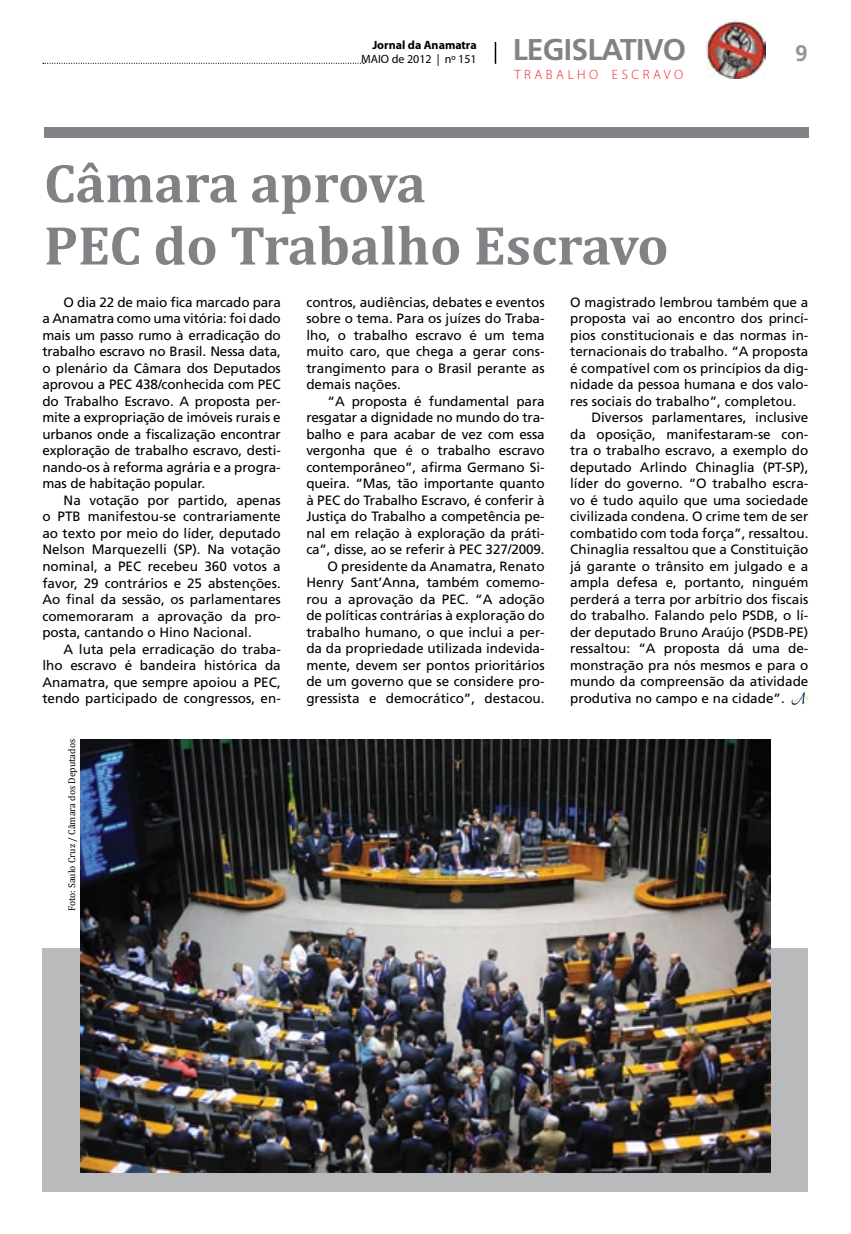
<style>
.page{position:relative;width:851px;height:1234px;background:#fff}
.page>*{position:absolute;margin:0;border:0;box-sizing:border-box;transform-origin:0 0}
.t1{font:700 55.35px/62.2px "Cambria";color:#808285}
.t2{font:700 30px "Frutiger";letter-spacing:-.025em;color:#808285}
.t3{font:700 22.5px "Frutiger";color:#939598}
.t4{font:13.5px/16.5px "Frutiger";color:#000;text-align:justify}
.t5{font:300 13.5px "Myriad Pro";letter-spacing:.26em;color:#ed1f24}
.t6{font:700 12px "Myriad Pro";color:#000}
.t7{font:12px "Myriad Pro";color:#000}
.t8{font:9.75px "Cambria";color:#000}
</style>
<div class="page">
<svg style="left:43px;top:63px;width:321px;height:1px"></svg>
<div style="left:43px;top:948px;width:765px;height:243px;background:#b8babc"></div>
<hr style="left:494px;top:42px;width:2px;height:22px;background:#000">
<img style="left:706px;top:20px;width:59px;height:59px">
<img style="left:81px;top:739px;width:689px;height:432px">
<svg style="left:791px;top:692px;width:17px;height:12px"></svg>
<div style="left:44px;top:128px;width:764px;height:10px;background:#808285"></div>
<p class="t6" style="left:372px;top:38px;width:106px">Jornal da Anamatra</p>
<p class="t7" style="left:361px;top:52px;width:117px">MAIO de 2012 | nº 151</p>
<h2 class="t2" style="left:512px;top:32px;width:175px">LEGISLATIVO</h2>
<h3 class="t3" style="left:795px;top:40px;width:14px">9</h3>
<p class="t5" style="left:514px;top:67px;width:170px">TRABALHO ESCRAVO</p>
<h1 class="t1" style="left:44px;top:150px;width:626px">Câmara aprova<br>PEC do Trabalho Escravo</h1>
<p class="t4" style="left:42px;top:294px;width:240px;text-indent:21px">O dia 22 de maio fica marcado para a Anamatra como uma vitória: foi dado mais um passo rumo à erradicação do trabalho escravo no Brasil. Nessa data, o plenário da Câmara dos Deputados aprovou a PEC 438/conhecida com PEC do Trabalho Escravo. A proposta per&shy;mite a expropriação de imóveis rurais e urbanos onde a fiscalização encontrar exploração de trabalho escravo, desti&shy;nando-os à reforma agrária e a progra&shy;mas de habitação popular.</p>
<p class="t4" style="left:42px;top:492px;width:240px;text-indent:21px">Na votação por partido, apenas o PTB manifestou-se contrariamente ao texto por meio do líder, deputado Nelson Marquezelli (SP). Na votação nominal, a PEC recebeu 360 votos a favor, 29 contrários e 25 abstenções.<br>Ao final da sessão, os parlamentares comemoraram a aprovação da pro&shy;posta, cantando o Hino Nacional.</p>
<p class="t4" style="left:42px;top:640px;width:240px;text-indent:21px">A luta pela erradicação do traba&shy;lho escravo é bandeira histórica da Anamatra, que sempre apoiou a PEC, tendo participado de congressos, en-</p>
<p class="t4" style="left:570px;top:293px;width:240px">O magistrado lembrou também que a</p>
<p class="t4" style="left:570px;top:310px;width:240px">proposta vai ao encontro dos princí-</p>
<p class="t4" style="left:570px;top:326px;width:240px">pios constitucionais e das normas in-</p>
<p class="t4" style="left:570px;top:343px;width:240px">ternacionais do trabalho. “A proposta</p>
<p class="t4" style="left:570px;top:359px;width:240px">é compatível com os princípios da dig-</p>
<p class="t4" style="left:570px;top:376px;width:240px">nidade da pessoa humana e dos valo-</p>
<p class="t4" style="left:570px;top:392px;width:227px">res sociais do trabalho”, completou.</p>
<p class="t4" style="left:591px;top:409px;width:218px">Diversos parlamentares, inclusive</p>
<p class="t4" style="left:570px;top:425px;width:240px">da oposição, manifestaram-se con-</p>
<p class="t4" style="left:570px;top:442px;width:240px">tra o trabalho escravo, a exemplo do</p>
<p class="t4" style="left:570px;top:458px;width:240px">deputado Arlindo Chinaglia (PT-SP),</p>
<p class="t4" style="left:570px;top:475px;width:240px">líder do governo. “O trabalho escra-</p>
<p class="t4" style="left:570px;top:491px;width:240px">vo é tudo aquilo que uma sociedade</p>
<p class="t4" style="left:570px;top:508px;width:240px">civilizada condena. O crime tem de ser</p>
<p class="t4" style="left:570px;top:524px;width:240px">combatido com toda força”, ressaltou.</p>
<p class="t4" style="left:570px;top:541px;width:240px">Chinaglia ressaltou que a Constituição</p>
<p class="t4" style="left:570px;top:557px;width:240px">já garante o trânsito em julgado e a</p>
<p class="t4" style="left:570px;top:574px;width:240px">ampla defesa e, portanto, ninguém</p>
<p class="t4" style="left:570px;top:590px;width:240px">perderá a terra por arbítrio dos fiscais</p>
<p class="t4" style="left:570px;top:607px;width:240px">do trabalho. Falando pelo PSDB, o lí-</p>
<p class="t4" style="left:570px;top:623px;width:240px">der deputado Bruno Araújo (PSDB-PE)</p>
<p class="t4" style="left:570px;top:640px;width:240px">ressaltou: “A proposta dá uma de-</p>
<p class="t4" style="left:570px;top:656px;width:240px">monstração pra nós mesmos e para o</p>
<p class="t4" style="left:570px;top:673px;width:240px">mundo da compreensão da atividade</p>
<p class="t4" style="left:570px;top:689px;width:216px">produtiva no campo e na cidade”.</p>
<p class="t4" style="left:306px;top:293px;width:240px">contros, audiências, debates e eventos sobre o tema. Para os juízes do Traba&shy;lho, o trabalho escravo é um tema muito caro, que chega a gerar cons&shy;trangimento para o Brasil perante as demais nações.</p>
<p class="t4" style="left:306px;top:392px;width:240px;text-align:right">“A proposta é fundamental para resgatar a dignidade no mundo do tra&shy;balho e para acabar de vez com essa vergonha que é o trabalho escravo contemporâneo”, afirma Germano Si&shy;queira. “Mas, tão importante quanto à PEC do Trabalho Escravo, é conferir à Justiça do Trabalho a competência pe&shy;nal em relação à exploração da práti&shy;ca”, disse, ao se referir à PEC 327/2009.<br>O presidente da Anamatra, Renato Henry Sant’Anna, também comemo&shy;rou a aprovação da PEC. “A adoção de políticas contrárias à exploração do trabalho humano, o que inclui a per&shy;da da propriedade utilizada indevida&shy;mente, devem ser pontos prioritários de um governo que se considere pro&shy;gressista e democrático”, destacou.</p>
<p class="t8" style="left:66px;top:911px;width:174px;rotate:-90deg">Foto: Saulo Cruz / Câmara dos Deputados</p>
</div>
